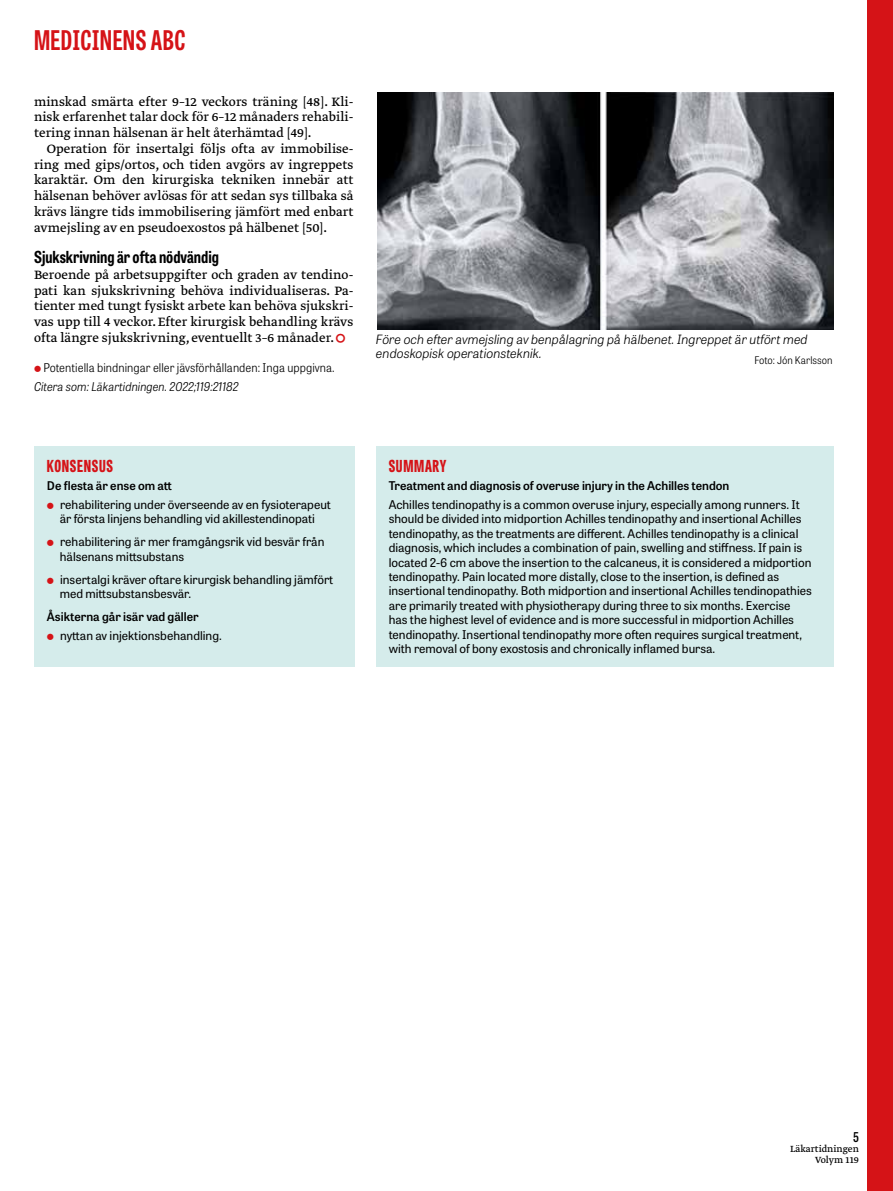
<style>
.page{position:relative;width:893px;height:1191px;background:#fff}
.page>*{position:absolute;margin:0;border:0;box-sizing:border-box;transform-origin:0 0}
.t1{font:700 27px "Tablet Gothic Compressed";letter-spacing:.02em;color:#d51317}
.t2{font:700 16.5px "Tablet Gothic Condensed";color:#000}
.t3{font:800 16.5px "Tablet Gothic Compressed";letter-spacing:.045em;color:#d51317}
.t4{font:14.25px/15.8px "Greta Text Pro Regular Min";color:#000;text-align:justify}
.t5{font:600 13.5px "Tablet Gothic Condensed";color:#000}
.t6{font:italic 300 12.75px/13.5px "Tablet Gothic";color:#000}
.t7{font:12px/14.4px "Tablet Gothic";color:#000}
.t8{font:600 12px "Tablet Gothic";color:#000}
.t9{font:300 12px "Tablet Gothic Narrow";letter-spacing:.005em;color:#000}
.t10{font:italic 300 12px "Tablet Gothic Narrow";color:#000}
.t11{font:10.5px/10.5px "Greta Text Pro";color:#000;text-align:right}
.t12{font:300 10.5px "Tablet Gothic Narrow";letter-spacing:.005em;color:#000}
.s1{color:#d51317}
</style>
<div class="page">
<div style="left:867px;top:0;width:26px;height:1191px;background:#d51317"></div>
<div style="left:34px;top:446px;width:320px;height:221px;background:#d5eceb"></div>
<img style="left:377px;top:92px;width:456px;height:238px">
<div style="left:376px;top:446px;width:457px;height:221px;background:#d5eceb"></div>
<h1 class="t1" style="left:34px;top:22px;width:153px">MEDICINENS ABC</h1>
<p class="t4" style="left:34px;top:94px;width:321px">minskad smärta efter 9–12 veckors träning [48]. Kli&shy;nisk erfarenhet talar dock för 6–12 månaders rehabili&shy;tering innan hälsenan är helt återhämtad [49].</p>
<p class="t4" style="left:34px;top:141px;width:321px;text-indent:13px">Operation för insertalgi följs ofta av immobilise&shy;ring med gips/ortos, och tiden avgörs av ingreppets karaktär. Om den kirurgiska tekniken innebär att hälsenan behöver avlösas för att sedan sys tillbaka så krävs längre tids immobilisering jämfört med enbart avmejsling av en pseudoexostos på hälbenet [50].</p>
<h2 class="t2" style="left:34px;top:246px;width:186px">Sjukskrivning är ofta nödvändig</h2>
<p class="t4" style="left:34px;top:267px;width:321px">Beroende på arbetsuppgifter och graden av tendino&shy;pati kan sjukskrivning behöva individualiseras. Pa&shy;tienter med tungt fysiskt arbete kan behöva sjukskri&shy;vas upp till 4 veckor. Efter kirurgisk behandling krävs ofta längre sjukskrivning, eventuellt 3–6 månader. <span class="s1">▲</span></p>
<p class="t9" style="left:43px;top:359px;width:293px">Potentiella bindningar eller jävsförhållanden: Inga uppgivna.</p>
<p class="t10" style="left:34px;top:377px;width:206px">Citera som: Läkartidningen. 2022;119:21182</p>
<p class="t6" style="left:376px;top:332px;width:433px">Före och efter avmejsling av benpålagring på hälbenet. Ingreppet är utfört med endoskopisk operationsteknik.</p>
<p class="t12" style="left:754px;top:353px;width:80px">Foto: Jón Karlsson</p>
<h2 class="t3" style="left:47px;top:454px;width:68px">KONSENSUS</h2>
<p class="t8" style="left:47px;top:477px;width:126px">De flesta är ense om att</p>
<p class="t7" style="left:60px;top:497px;width:273px">rehabilitering under överseende av en fysioterapeut är första linjens behandling vid akillestendinopati</p>
<p class="t7" style="left:60px;top:534px;width:266px">rehabilitering är mer framgångsrik vid besvär från hälsenans mittsubstans</p>
<p class="t7" style="left:60px;top:571px;width:275px">insertalgi kräver oftare kirurgisk behandling jämfört med mittsubstansbesvär.</p>
<p class="t8" style="left:47px;top:608px;width:153px">Åsikterna går isär vad gäller</p>
<p class="t7" style="left:60px;top:627px;width:163px">nyttan av injektionsbehandling.</p>
<h2 class="t3" style="left:389px;top:454px;width:59px">SUMMARY</h2>
<p class="t8" style="left:389px;top:477px;width:342px">Treatment and diagnosis of overuse injury in the Achilles tendon</p>
<p class="t7" style="left:389px;top:497px;width:424px">Achilles tendinopathy is a common overuse injury, especially among runners. It should be divided into midportion Achilles tendinopathy and insertional Achilles tendinopathy, as the treatments are different. Achilles tendinopathy is a clinical diagnosis, which includes a combination of pain, swelling and stiffness. If pain is located 2-6 cm above the insertion to the calcaneus, it is considered a midportion tendinopathy. Pain located more distally, close to the insertion, is defined as insertional tendinopathy. Both midportion and insertional Achilles tendinopathies are primarily treated with physiotherapy during three to six months. Exercise has the highest level of evidence and is more successful in midportion Achilles tendinopathy. Insertional tendinopathy more often requires surgical treatment, with removal of bony exostosis and chronically inflamed bursa.</p>
<p class="t5" style="left:853px;top:1127px;width:7px">5</p>
<p class="t11" style="left:790px;top:1144px;width:70px">Läkartidningen<br>Volym 119</p>
</div>
